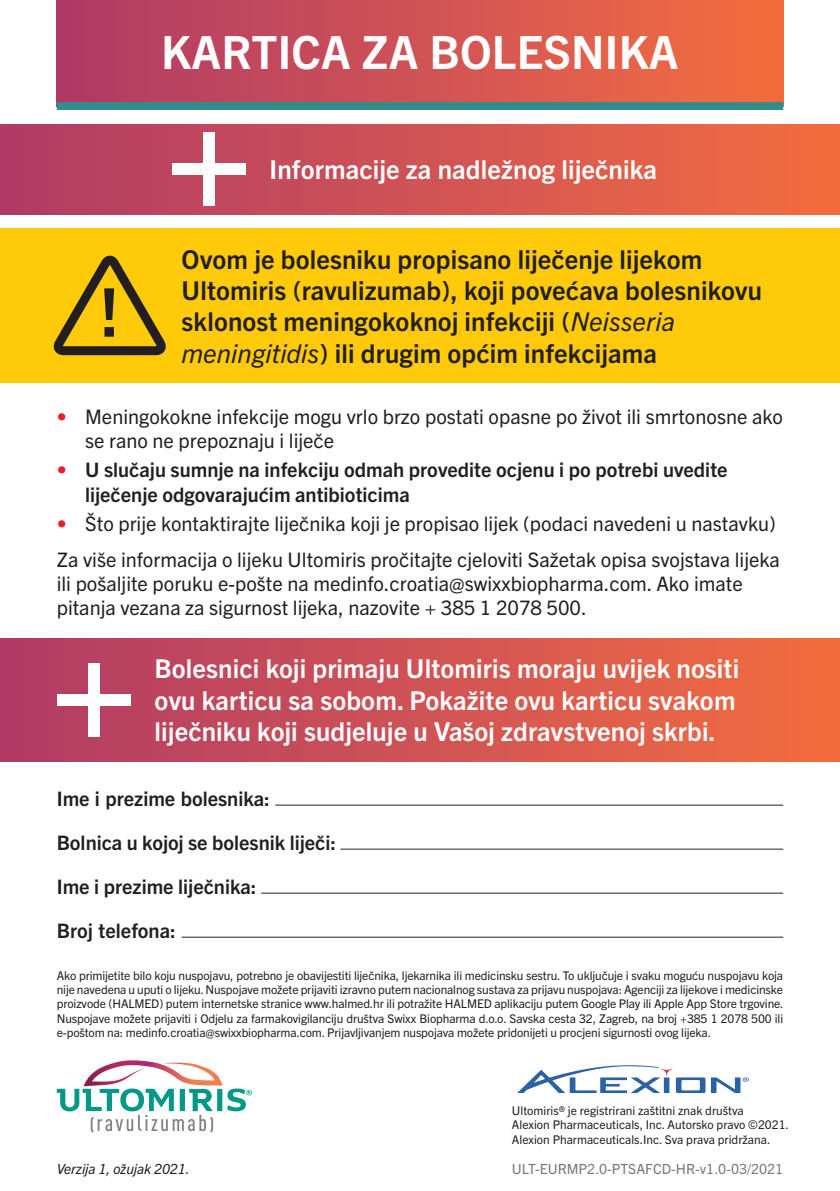
<style>
.page{position:relative;width:840px;height:1191px;background:#fff}
.page>*{position:absolute;margin:0;border:0;box-sizing:border-box;transform-origin:0 0}
.t1{font:700 67.2px "Trade Gothic Next LT Pro";color:#231f20}
.t2{font:700 45.8px "Trade Gothic Next LT Pro";letter-spacing:.005em;color:#fff}
.t3{font:700 26px/31.2px "Trade Gothic Next LT Pro";letter-spacing:.005em;color:#fff}
.t4{font:700 26px/31.2px "Trade Gothic Next LT Pro";letter-spacing:.005em;color:#231f20}
.t5{font:20px/24px "Trade Gothic Next LT Pro";color:#231f20}
.t6{font:700 20px/24px "Trade Gothic Next LT Pro";color:#231f20}
.t7{font:14px "Trade Gothic Next LT Pro";color:#76787b}
.t8{font:italic 14px "Trade Gothic Next LT Pro";letter-spacing:-.01em;color:#231f20}
.t9{font:12px/14.4px "Trade Gothic Next LT Pro";color:#231f20;text-align:justify}
.s1{font-weight:400;font-style:italic}
.s2{color:#ee1d23}
.s3{font-weight:400;color:#ee1d23}
</style>
<div class="page">
<svg style="left:57px;top:1060px;width:195px;height:72px"></svg>
<div style="left:57px;top:0;width:725px;height:106px;background:linear-gradient(to right,#ae3968,#f36d3f)"></div>
<div style="left:61px;top:102px;width:717px;height:8px;background:#348c8b"></div>
<hr style="left:275px;top:804px;width:507px;height:1px;background:#231f20">
<hr style="left:340px;top:848px;width:442px;height:1px;background:#231f20">
<hr style="left:261px;top:892px;width:521px;height:1px;background:#231f20">
<hr style="left:181px;top:936px;width:601px;height:1px;background:#231f20">
<div style="left:0;top:125px;width:839px;height:89px;background:linear-gradient(to right,#b03c69,#f26c40)"></div>
<div style="left:0;top:638px;width:839px;height:123px;background:linear-gradient(to right,#af3b68,#f26c40)"></div>
<div style="left:203px;top:132px;width:11px;height:74px;background:#fff"></div>
<div style="left:171px;top:164px;width:74px;height:11px;background:#fff"></div>
<div style="left:88px;top:662px;width:11px;height:74px;background:#fff"></div>
<div style="left:57px;top:694px;width:73px;height:11px;background:#fff"></div>
<div style="left:0;top:228px;width:839px;height:155px;background:#feca0a"></div>
<svg style="left:53px;top:255px;width:113px;height:101px"></svg>
<svg style="left:517px;top:1065px;width:231px;height:28px"></svg>
<p class="t2" style="left:161px;top:20px;width:518px">KARTICA ZA BOLESNIKA</p>
<p class="t1" style="left:100px;top:265px;width:20px">!</p>
<p class="t3" style="left:269px;top:153px;width:388px">Informacije za nadležnog liječnika</p>
<p class="t4" style="left:181px;top:242px;width:581px">Ovom je bolesniku propisano liječenje lijekom Ultomiris (ravulizumab), koji povećava bolesnikovu sklonost meningokoknoj infekciji (<span class="s1">Neisseria meningitidis</span>) ili drugim općim infekcijama</p>
<p class="t5" style="left:85px;top:403px;width:698px;text-indent:-28px"><span class="s2">•</span> Meningokokne infekcije mogu vrlo brzo postati opasne po život ili smrtonosne ako se rano ne prepoznaju i liječe</p>
<p class="t6" style="left:85px;top:457px;width:643px;text-indent:-28px"><span class="s3">•</span> U slučaju sumnje na infekciju odmah provedite ocjenu i po potrebi uvedite liječenje odgovarajućim antibioticima</p>
<p class="t5" style="left:57px;top:510px;width:720px"><span class="s2">•</span> Što prije kontaktirajte liječnika koji je propisao lijek (podaci navedeni u nastavku)</p>
<p class="t5" style="left:57px;top:546px;width:724px">Za više informacija o lijeku Ultomiris pročitajte cjeloviti Sažetak opisa svojstava lijeka ili pošaljite poruku e-pošte na medinfo.croatia@swixxbiopharma.com. Ako imate pitanja vezana za sigurnost lijeka, nazovite + 385 1 2078 500.</p>
<p class="t3" style="left:154px;top:651px;width:585px">Bolesnici koji primaju Ultomiris moraju uvijek nositi ovu karticu sa sobom. Pokažite ovu karticu svakom liječniku koji sudjeluje u Vašoj zdravstvenoj skrbi.</p>
<p class="t6" style="left:57px;top:785px;width:214px">Ime i prezime bolesnika:</p>
<p class="t6" style="left:57px;top:829px;width:281px">Bolnica u kojoj se bolesnik liječi:</p>
<p class="t6" style="left:57px;top:873px;width:201px">Ime i prezime liječnika:</p>
<p class="t6" style="left:57px;top:917px;width:120px">Broj telefona:</p>
<p class="t9" style="left:57px;top:967px;width:728px">Ako primijetite bilo koju nuspojavu, potrebno je obavijestiti liječnika, ljekarnika ili medicinsku sestru. To uključuje i svaku moguću nuspojavu koja nije navedena u uputi o lijeku. Nuspojave možete prijaviti izravno putem nacionalnog sustava za prijavu nuspojava: Agenciji za lijekove i medicinske proizvode (HALMED) putem internetske stranice www.halmed.hr ili potražite HALMED aplikaciju putem Google Play ili Apple App Store trgovine.<br>Nuspojave možete prijaviti i Odjelu za farmakovigilanciju društva Swixx Biopharma d.o.o. Savska cesta 32, Zagreb, na broj +385 1 2078 500 ili e-poštom na: medinfo.croatia@swixxbiopharma.com. Prijavljivanjem nuspojava možete pridonijeti u procjeni sigurnosti ovog lijeka.</p>
<p class="t9" style="left:511px;top:1102px;width:278px;text-align:left">Ultomiris® je registrirani zaštitni znak društva<br>Alexion Pharmaceuticals, Inc. Autorsko pravo ©2021.<br>Alexion Pharmaceuticals.Inc. Sva prava pridržana.</p>
<p class="t8" style="left:57px;top:1159px;width:134px">Verzija 1, ožujak 2021.</p>
<p class="t7" style="left:511px;top:1159px;width:273px">ULT-EURMP2.0-PTSAFCD-HR-v1.0-03/2021</p>
</div>
